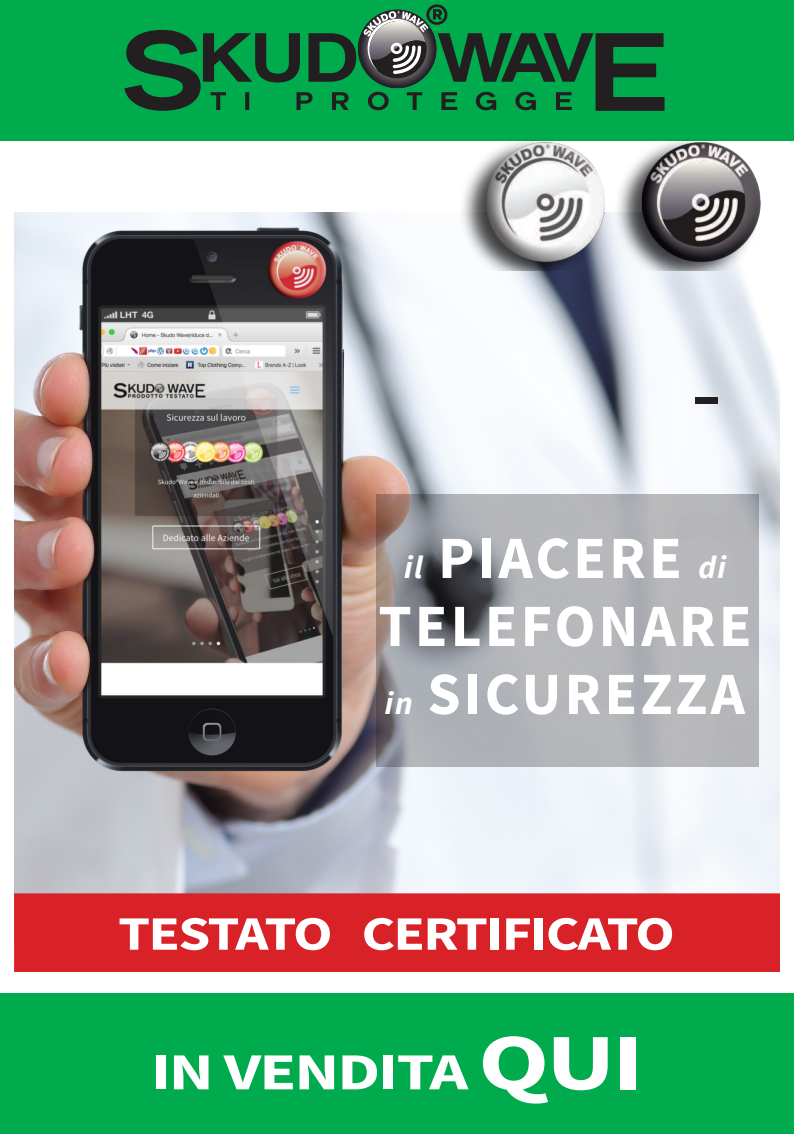
<style>
.page{position:relative;width:794px;height:1134px;background:#fff}
.page>*{position:absolute;margin:0;border:0;box-sizing:border-box;transform-origin:0 0}
.t1{font:700 60px/68px "Source Sans Pro";letter-spacing:.05em;color:#fff;text-align:center}
.t2{font:700 52px "Source Sans Pro";letter-spacing:-.03em;color:#fff;scale:1.3 1}
.t3{font:700 48px "Source Sans Pro";letter-spacing:-.03em;color:#fff;scale:1.2 1}
.s1{font-style:italic;font-size:32px}
.s2{font-size:80px}
</style>
<div class="page">
<img style="left:14px;top:213px;width:765px;height:681px">
<div style="left:0;top:993px;width:794px;height:141px;background:#00ab4d"></div>
<div style="left:15px;top:894px;width:764px;height:77px;background:#d92128"></div>
<div style="left:14px;top:894px;width:765px;height:78px;border:1px solid #d92128"></div>
<div style="left:0;top:0;width:794px;height:141px;background:#00ab4d"></div>
<svg style="left:124px;top:4px;width:540px;height:107px"></svg>
<img style="left:383px;top:141px;width:396px;height:129px">
<div style="left:695px;top:397px;width:23px;height:7px;background:#231f20"></div>
<svg style="left:377px;top:494px;width:382px;height:272px;background:#a7a8ac"></svg>
<p class="t1" style="left:378px;top:529px;width:375px"><span class="s1">il</span> PIACERE <span class="s1">di<br></span>TELEFONARE <span class="s1">in</span> SICUREZZA</p>
<p class="t3" style="left:118px;top:918px;width:465px">TESTATO CERTIFICATO</p>
<p class="t2" style="left:150px;top:1055px;width:381px">IN VENDITA <span class="s2">QUI</span></p>
</div>
